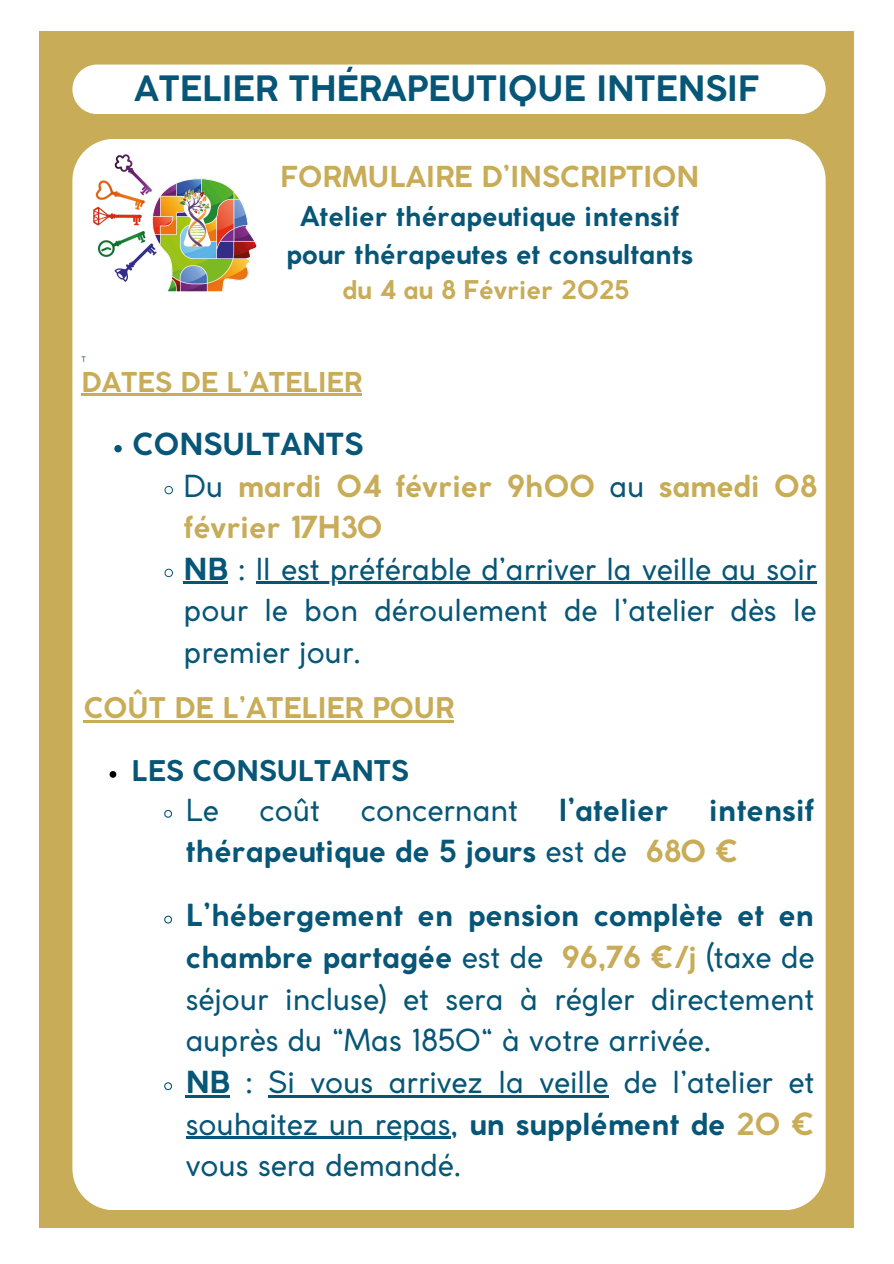
<style>
.page{position:relative;width:894px;height:1264px;background:#fff}
.page>*{position:absolute;margin:0;border:0;box-sizing:border-box;transform-origin:0 0}
.t1{font:700 34.5px "Coco Gothic";color:#075677}
.t2{font:30px/41.7px "Coco Gothic";color:#075677;text-align:justify}
.t3{font:700 30px/41.7px "Coco Gothic";color:#075677}
.t4{font:700 30px/41.4px "Coco Gothic";color:#c8ac57}
.t5{font:700 28.5px "Coco Gothic";color:#c8ac57}
.t6{font:700 28.05px "Coco Gothic";color:#c8ac57}
.t7{font:700 28.05px "Coco Gothic";color:#075677}
.t8{font:700 27px/37.2px "Coco Gothic";color:#075677;text-align:center}
.t9{font:700 27px "Coco Gothic";color:#c8ac57}
.t10{font:700 25.5px "Coco Gothic";color:#c8ac57}
.t11{font:7.35px "Coco Gothic";color:#075677}
.s1{font-weight:400;color:#075677}
.s2{font-weight:700}
.s3{font-weight:400}
.s4{color:#c8ac57}
.s5{font-weight:700;color:#c8ac57}
</style>
<div class="page">
<div style="left:39px;top:31px;width:815px;height:1196px;background:#c8ac57"></div>
<div style="left:72px;top:139px;width:753px;height:1070px;background:#fff"></div>
<hr style="left:84px;top:720px;width:370px;height:2px;background:#c8ac57">
<svg style="left:109px;top:771px;width:7px;height:6px"></svg>
<svg style="left:163px;top:809px;width:10px;height:9px"></svg>
<svg style="left:163px;top:914px;width:10px;height:10px"></svg>
<svg style="left:163px;top:1081px;width:10px;height:9px"></svg>
<hr style="left:186px;top:1095px;width:44px;height:2px;background:#075677">
<hr style="left:268px;top:1095px;width:340px;height:2px;background:#075677">
<hr style="left:186px;top:1136px;width:264px;height:3px;background:#075677">
<img style="left:94px;top:139px;width:163px;height:153px">
<div style="left:72px;top:65px;width:753px;height:49px;background:#fff;border-radius:25px"></div>
<hr style="left:81px;top:393px;width:281px;height:3px;background:#c8ac57">
<svg style="left:114px;top:445px;width:8px;height:7px"></svg>
<svg style="left:164px;top:485px;width:9px;height:9px"></svg>
<svg style="left:164px;top:568px;width:9px;height:9px"></svg>
<hr style="left:183px;top:581px;width:45px;height:3px;background:#075677">
<hr style="left:256px;top:581px;width:560px;height:3px;background:#075677">
<p class="t1" style="left:134px;top:75px;width:626px">ATELIER THÉRAPEUTIQUE INTENSIF</p>
<h4 class="t5" style="left:280px;top:166px;width:420px">FORMULAIRE D’INSCRIPTION</h4>
<h4 class="t8" style="left:286px;top:200px;width:408px">Atelier thérapeutique intensif pour thérapeutes et consultants</h4>
<h4 class="t10" style="left:342px;top:279px;width:288px">du 4 au 8 Février 2025</h4>
<h2 class="t11" style="left:81px;top:357px;width:6px">T</h2>
<p class="t9" style="left:81px;top:372px;width:282px">DATES DE L’ATELIER</p>
<p class="t3" style="left:132px;top:426px;width:232px">CONSULTANTS</p>
<p class="t4" style="left:183px;top:468px;width:634px"><span class="s1">Du</span> mardi 04 février 9h00 <span class="s1">au</span> samedi 08 février 17H30</p>
<p class="t2" style="left:183px;top:551px;width:634px"><span class="s2">NB</span> : Il est préférable d’arriver la veille au soir pour le bon déroulement de l’atelier dès le premier jour.</p>
<h1 class="t6" style="left:84px;top:697px;width:371px">COÛT DE L’ATELIER POUR</h1>
<p class="t7" style="left:131px;top:760px;width:279px">LES CONSULTANTS</p>
<h3 class="t2" style="left:186px;top:791px;width:35px">Le</h3>
<h3 class="t2" style="left:259px;top:791px;width:62px">coût</h3>
<h3 class="t2" style="left:361px;top:791px;width:159px">concernant</h3>
<h3 class="t3" style="left:558px;top:791px;width:111px">l’atelier</h3>
<h3 class="t3" style="left:186px;top:791px;width:630px;text-indent:523px">intensif thérapeutique de 5 jours <span class="s3">est de</span> <span class="s4">680 €</span></h3>
<p class="t2" style="left:186px;top:897px;width:630px"><span class="s2">L’hébergement en pension complète et en chambre partagée</span> est de <span class="s5">96,76 €/j</span> (taxe de séjour incluse) et sera à régler directement auprès du “Mas 1850“ à votre arrivée.</p>
<p class="t2" style="left:186px;top:1063px;width:630px"><span class="s2">NB</span> : Si vous arrivez la veille de l’atelier et</p>
<p class="t2" style="left:186px;top:1105px;width:630px">souhaitez un repas, <span class="s2">un supplément de</span> <span class="s5">20 € </span>vous sera demandé.</p>
</div>
